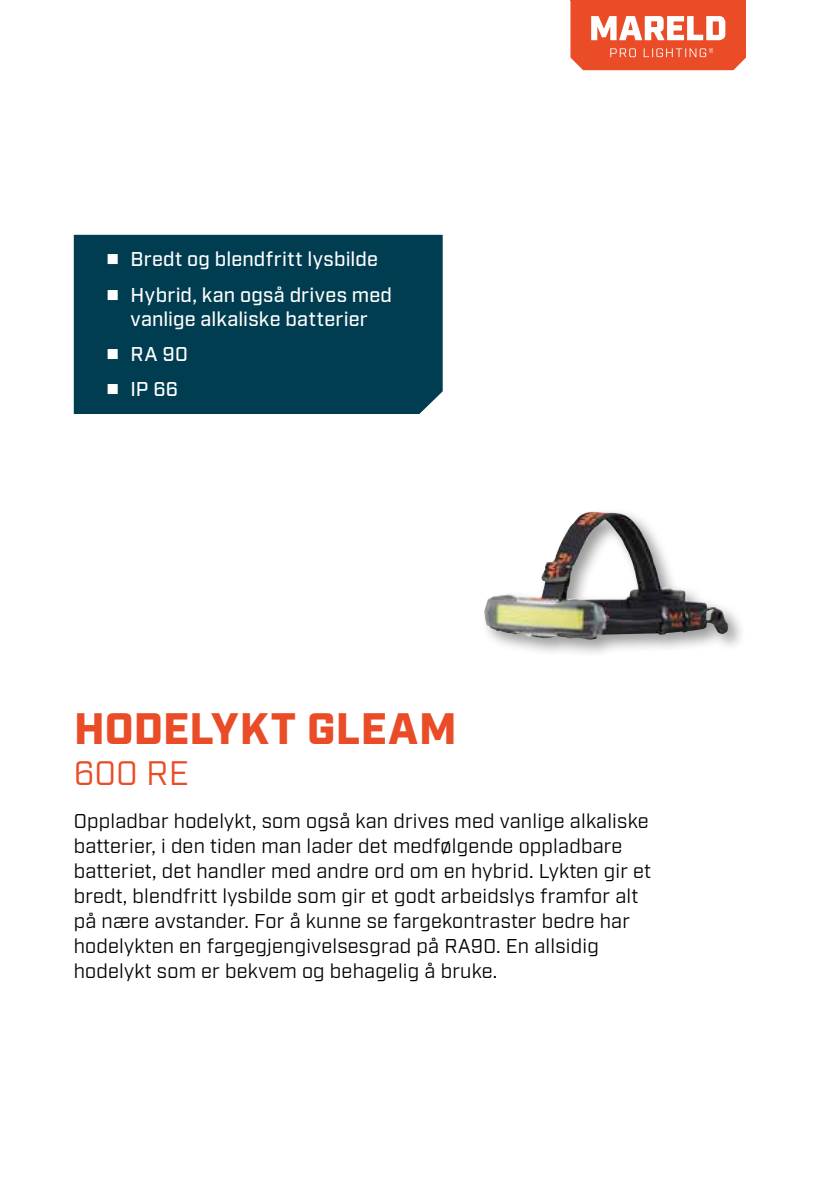
<style>
.page{position:relative;width:840px;height:1191px;background:#fff}
.page>*{position:absolute;margin:0;border:0;box-sizing:border-box;transform-origin:0 0}
.t1{font:900 44px "Industry";letter-spacing:.005em;color:#e94c26}
.t2{font:34px "Industry";color:#e94c26}
.t3{font:20px/25px "Industry";letter-spacing:.01em;color:#000}
.t4{font:500 20px/35.4px "Industry";letter-spacing:.01em;color:#fff}
</style>
<div class="page">
<div style="left:480px;top:507px;width:266px;height:152px;background:#000;opacity:.4"></div>
<img style="left:484px;top:512px;width:243px;height:128px">
<svg style="left:570px;top:0;width:175px;height:70px"></svg>
<div style="left:74px;top:235px;width:368px;height:179px;background:#003d50"></div>
<svg style="left:108px;top:254px;width:10px;height:10px"></svg>
<svg style="left:108px;top:290px;width:10px;height:10px"></svg>
<svg style="left:108px;top:349px;width:10px;height:10px"></svg>
<svg style="left:108px;top:384px;width:10px;height:10px"></svg>
<p class="t4" style="left:130px;top:242px;width:263px">Bredt og blendfritt lysbilde<br>Hybrid, kan også drives med</p>
<p class="t4" style="left:130px;top:302px;width:238px">vanlige alkaliske batterier<br>RA 90<br>IP 66</p>
<h1 class="t1" style="left:74px;top:702px;width:384px">HODELYKT GLEAM</h1>
<h2 class="t2" style="left:74px;top:752px;width:117px">600 RE</h2>
<p class="t3" style="left:74px;top:808px;width:578px">Oppladbar hodelykt, som også kan drives med vanlige alkaliske batterier, i den tiden man lader det medfølgende oppladbare batteriet, det handler med andre ord om en hybrid. Lykten gir et bredt, blendfritt lysbilde som gir et godt arbeidslys framfor alt på nære avstander. For å kunne se fargekontraster bedre har hodelykten en fargegjengivelsesgrad på RA90. En allsidig hodelykt som er bekvem og behagelig å bruke.</p>
</div>
